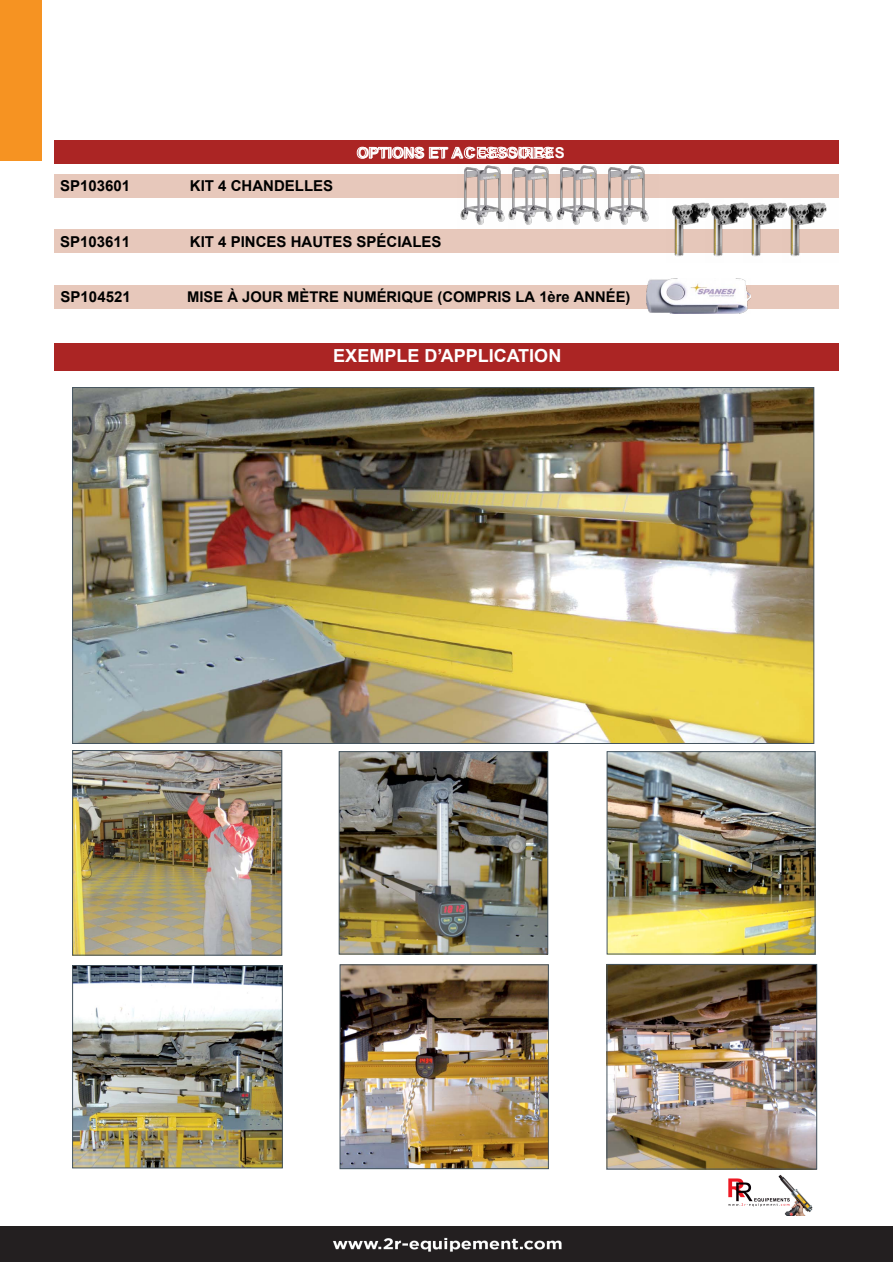
<style>
.page{position:relative;width:893px;height:1263px;background:#fff}
.page>*{position:absolute;margin:0;border:0;box-sizing:border-box;transform-origin:0 0}
.t1{font:700 18px "Arial";color:#fff}
.t2{font:700 15px "Arial";color:#000}
.t3{font:700 15px "Arial";color:#fff}
.t4{font:700 14.85px "Arial";color:#000}
</style>
<div class="page">
<img style="left:728px;top:1175px;width:85px;height:40px">
<div style="left:54px;top:343px;width:785px;height:28px;background:#ab2524"></div>
<div style="left:54px;top:140px;width:785px;height:24px;background:#ab2524"></div>
<div style="left:54px;top:174px;width:785px;height:23px;background:#e7c8bb"></div>
<div style="left:54px;top:229px;width:785px;height:24px;background:#e7c8bb"></div>
<div style="left:55px;top:285px;width:784px;height:23px;background:#e7c8bb"></div>
<img style="left:458px;top:165px;width:51px;height:60px">
<img style="left:563px;top:165px;width:41px;height:60px">
<img style="left:509px;top:165px;width:54px;height:60px">
<img style="left:604px;top:165px;width:54px;height:60px">
<img style="left:672px;top:202px;width:33px;height:54px">
<img style="left:705px;top:202px;width:39px;height:55px">
<img style="left:744px;top:202px;width:38px;height:55px">
<img style="left:782px;top:202px;width:45px;height:55px">
<img style="left:609px;top:966px;width:206px;height:201px">
<div style="left:607px;top:964px;width:210px;height:205px;border:1px solid #455560"></div>
<img style="left:74px;top:389px;width:738px;height:353px">
<img style="left:341px;top:753px;width:205px;height:199px">
<div style="left:339px;top:751px;width:209px;height:203px;border:1px solid #455560"></div>
<img style="left:74px;top:752px;width:206px;height:201px">
<div style="left:72px;top:750px;width:210px;height:205px;border:1px solid #455560"></div>
<img style="left:609px;top:753px;width:204px;height:199px">
<div style="left:607px;top:751px;width:208px;height:203px;border:1px solid #455560"></div>
<img style="left:74px;top:967px;width:207px;height:199px">
<div style="left:72px;top:965px;width:211px;height:203px;border:1px solid #455560"></div>
<img style="left:342px;top:966px;width:205px;height:201px">
<div style="left:340px;top:964px;width:209px;height:205px;border:1px solid #455560"></div>
<img style="left:646px;top:278px;width:104px;height:35px">
<div style="left:0;top:1226px;width:893px;height:36px;background:#231f20"></div>
<div style="left:0;top:0;width:41px;height:160px;background:#f69322"></div>
<p class="t2" style="left:60px;top:175px;width:72px">SP103601</p>
<p class="t2" style="left:190px;top:175px;width:145px">KIT 4 CHANDELLES</p>
<p class="t3" style="left:358px;top:142px;width:197px">OPTIONS ET ACESSOIRES</p>
<p class="t3" style="left:477px;top:142px;width:89px">CESSOIRES</p>
<p class="t2" style="left:60px;top:231px;width:72px">SP103611</p>
<p class="t2" style="left:190px;top:231px;width:253px">KIT 4 PINCES HAUTES SPÉCIALES</p>
<p class="t2" style="left:61px;top:286px;width:72px">SP104521</p>
<p class="t4" style="left:187px;top:287px;width:445px">MISE À JOUR MÈTRE NUMÉRIQUE (COMPRIS LA 1ère ANNÉE)</p>
<p class="t1" style="left:333px;top:343px;width:229px">EXEMPLE D’APPLICATION</p>
</div>
